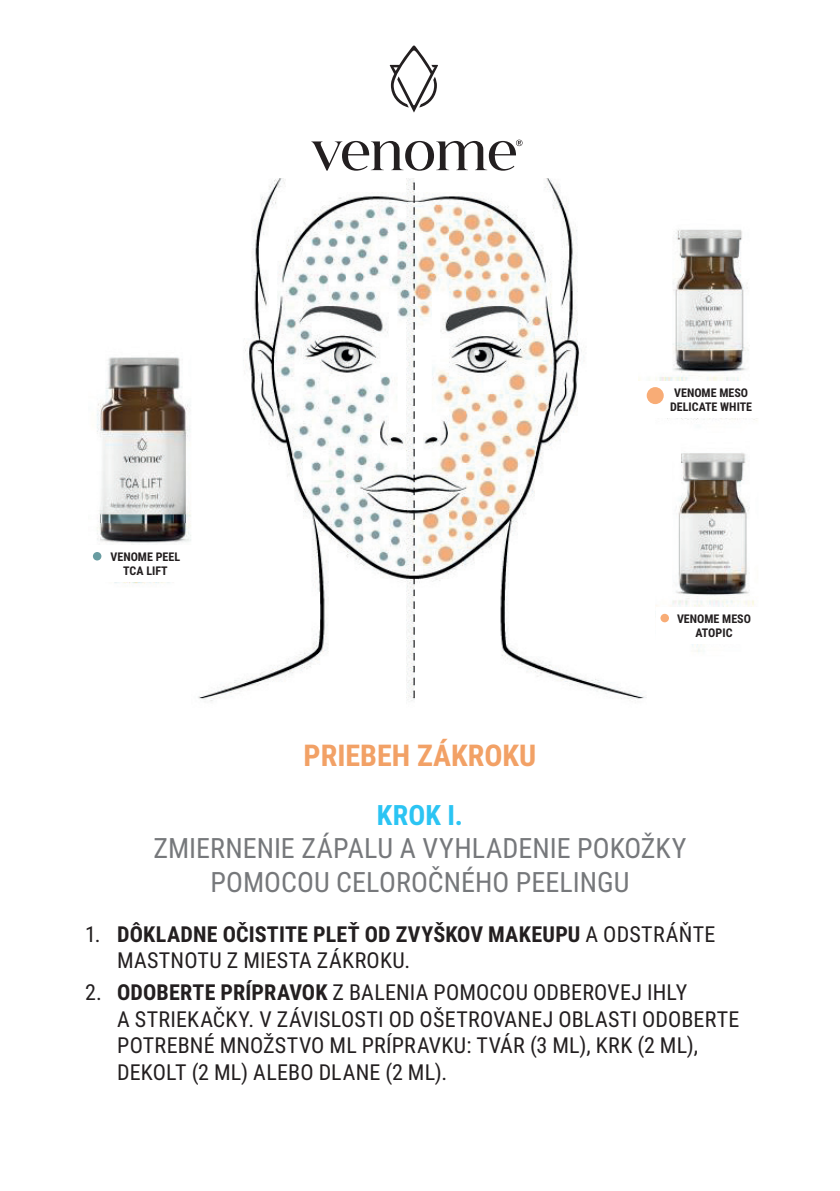
<style>
.page{position:relative;width:840px;height:1191px;background:#fff}
.page>*{position:absolute;margin:0;border:0;box-sizing:border-box;transform-origin:0 0}
.t1{font:700 30px "Roboto Condensed";color:#f2a166}
.t2{font:28px/33.6px "Roboto Condensed";color:#76787b;text-align:center}
.t3{font:700 28px "Roboto Condensed";color:#2bc4f3}
.t4{font:22px/26.4px "Roboto Condensed";letter-spacing:.01em;color:#231f20}
.t5{font:700 22px/26.4px "Roboto Condensed";letter-spacing:.005em;color:#231f20}
.t6{font:700 12px/14.4px "Roboto Condensed";color:#231f20;text-align:center}
.s1{font-weight:400}
.s2{font-weight:700}
</style>
<div class="page">
<img style="left:97px;top:179px;width:660px;height:522px">
<svg style="left:389px;top:45px;width:49px;height:68px"></svg>
<svg style="left:311px;top:140px;width:211px;height:31px"></svg>
<div style="left:655px;top:607px;width:116px;height:36px;background:#fff"></div>
<div style="left:636px;top:381px;width:149px;height:37px;background:#fff"></div>
<div style="left:86px;top:545px;width:118px;height:37px;background:#fff"></div>
<div style="left:646px;top:387px;width:17px;height:17px;background:#f8ac76;border-radius:50%"></div>
<div style="left:660px;top:614px;width:8px;height:8px;background:#f8ac76;border-radius:50%"></div>
<div style="left:93px;top:552px;width:8px;height:8px;background:#689ca1;border-radius:50%"></div>
<p class="t6" style="left:110px;top:549px;width:71px">VENOME PEEL<br>TCA LIFT</p>
<p class="t6" style="left:669px;top:385px;width:83px">VENOME MESO<br>DELICATE WHITE</p>
<p class="t6" style="left:676px;top:611px;width:75px">VENOME MESO<br>ATOPIC</p>
<h1 class="t1" style="left:303px;top:734px;width:234px">PRIEBEH ZÁKROKU</h1>
<p class="t3" style="left:377px;top:795px;width:88px">KROK I.</p>
<p class="t2" style="left:153px;top:830px;width:534px">ZMIERNENIE ZÁPALU A VYHLADENIE POKOŽKY<br>POMOCOU CELOROČNÉHO PEELINGU</p>
<p class="t5" style="left:117px;top:920px;width:599px;text-indent:-32px"><span class="s1">1.</span> DÔKLADNE OČISTITE PLEŤ OD ZVYŠKOV MAKEUPU <span class="s1">A ODSTRÁŇTE<br>MASTNOTU Z MIESTA ZÁKROKU.</span></p>
<p class="t4" style="left:117px;top:978px;width:623px;text-indent:-32px">2. <span class="s2">ODOBERTE PRÍPRAVOK</span> Z BALENIA POMOCOU ODBEROVEJ IHLY<br>A STRIEKAČKY. V ZÁVISLOSTI OD OŠETROVANEJ OBLASTI ODOBERTE POTREBNÉ MNOŽSTVO ML PRÍPRAVKU: TVÁR (3 ML), KRK (2 ML), DEKOLT (2 ML) ALEBO DLANE (2 ML).</p>
</div>
